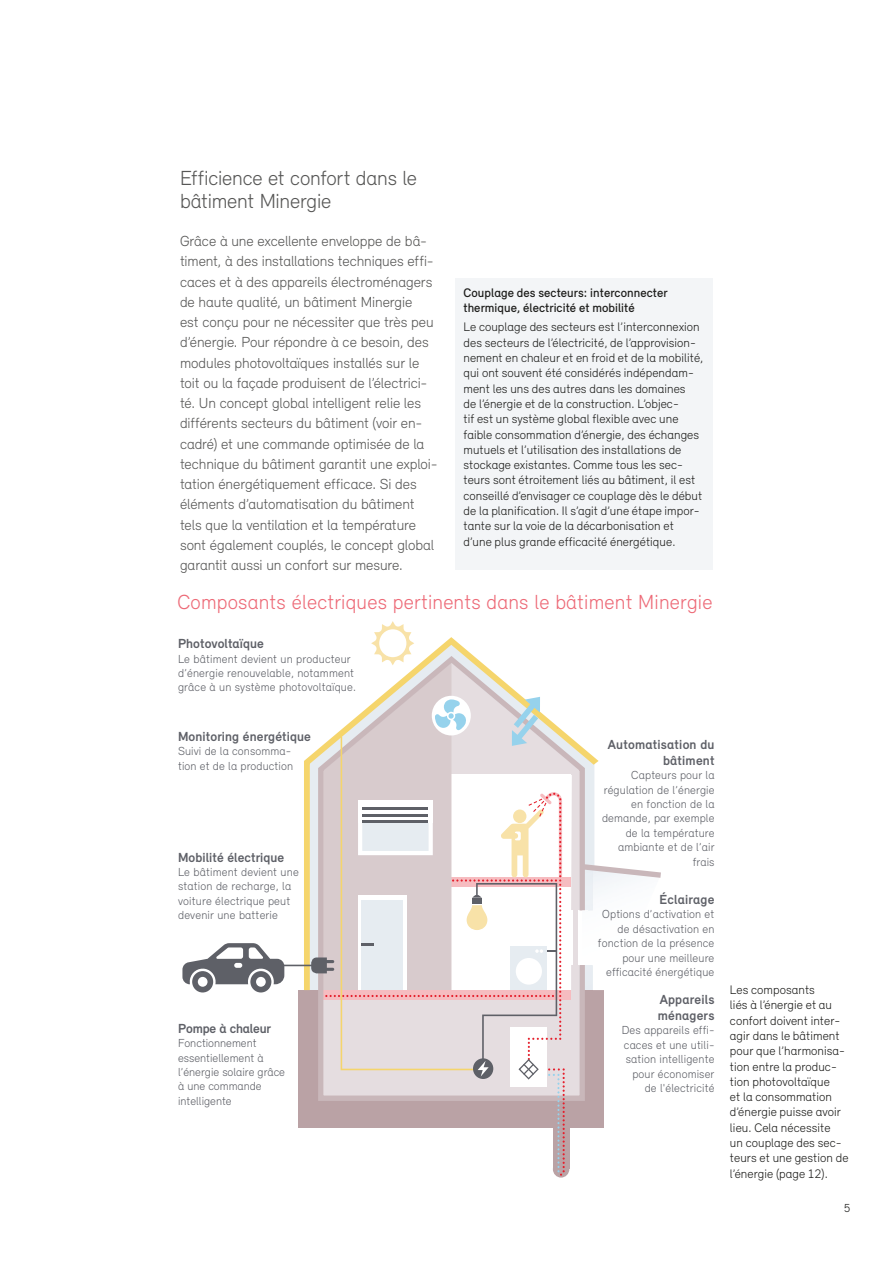
<style>
.page{position:relative;width:893px;height:1263px;background:#fff}
.page>*{position:absolute;margin:0;border:0;box-sizing:border-box;transform-origin:0 0}
.t1{font:300 21px "Relevant";letter-spacing:.01em;color:#ed6a77}
.t2{font:300 21px/22.5px "Relevant";letter-spacing:-.01em;color:#575756}
.t3{font:300 15px/20.2px "Relevant";letter-spacing:-.005em;color:#575756}
.t4{font:700 13.5px/16.2px "Relevant";letter-spacing:.01em;color:#5e6067}
.t5{font:700 13.5px "Relevant";letter-spacing:-.01em;color:#5e6067}
.t6{font:300 12.75px/15.3px "Relevant";letter-spacing:.005em;color:#1d1d1b}
.t7{font:500 12.75px/15.3px "Relevant";letter-spacing:.005em;color:#1d1d1b}
.t8{font:300 12px/14.4px "Relevant";letter-spacing:.01em;color:#5e6067}
.t9{font:300 12px "Relevant";color:#1d1d1b}
</style>
<div class="page">
<div style="left:553px;top:1161px;width:16px;height:16px;background:#baa2a5;border-radius:50%"></div>
<svg style="left:182px;top:621px;width:479px;height:555px"></svg>
<div style="left:455px;top:279px;width:258px;height:291px;background:#f3f5f7"></div>
<h1 class="t2" style="left:180px;top:167px;width:238px">Efficience et confort dans le bâtiment Minergie</h1>
<p class="t3" style="left:180px;top:231px;width:259px">Grâce à une excellente enveloppe de bâ&shy;timent, à des installations techniques effi&shy;caces et à des appareils électroménagers de haute qualité, un bâtiment Minergie<br>est conçu pour ne nécessiter que très peu d’énergie. Pour répondre à ce besoin, des modules photovoltaïques installés sur le toit ou la façade produisent de l’électrici&shy;té. Un concept global intelligent relie les différents secteurs du bâtiment (voir en&shy;cadré) et une commande optimisée de la technique du bâtiment garantit une exploi&shy;tation énergétiquement efficace. Si des éléments d’automatisation du bâtiment tels que la ventilation et la température sont également couplés, le concept global garantit aussi un confort sur mesure.</p>
<p class="t7" style="left:463px;top:284px;width:206px">Couplage des secteurs: interconnecter thermique, électricité et mobilité</p>
<p class="t6" style="left:463px;top:319px;width:241px">Le couplage des secteurs est l’interconnexion des secteurs de l’électricité, de l’approvision&shy;nement en chaleur et en froid et de la mobilité, qui ont souvent été considérés indépendam&shy;ment les uns des autres dans les domaines<br>de l’énergie et de la construction. L’objec-<br>tif est un système global flexible avec une faible consommation d’énergie, des échanges mutuels et l’utilisation des installations de stockage existantes. Comme tous les sec&shy;teurs sont étroitement liés au bâtiment, il est conseillé d’envisager ce couplage dès le début de la planification. Il s’agit d’une étape impor&shy;tante sur la voie de la décarbonisation et d’une plus grande efficacité énergétique.</p>
<h1 class="t1" style="left:177px;top:590px;width:537px">Composants électriques pertinents dans le bâtiment Minergie</h1>
<p class="t4" style="left:178px;top:635px;width:87px">Photovoltaïque</p>
<p class="t8" style="left:178px;top:651px;width:179px">Le bâtiment devient un producteur d’énergie renouvelable, notamment grâce à un système photovoltaïque.</p>
<p class="t4" style="left:178px;top:728px;width:134px">Monitoring énergétique</p>
<p class="t8" style="left:178px;top:744px;width:117px">Suivi de la consomma&shy;tion et de la production</p>
<p class="t4" style="left:178px;top:849px;width:108px">Mobilité électrique</p>
<p class="t8" style="left:178px;top:864px;width:122px">Le bâtiment devient une station de recharge, la voiture électrique peut devenir une batterie</p>
<p class="t5" style="left:178px;top:1020px;width:94px">Pompe à chaleur</p>
<p class="t8" style="left:178px;top:1036px;width:108px">Fonctionnement essentiellement à l’énergie solaire grâce à une commande intelligente</p>
<p class="t4" style="left:608px;top:736px;width:108px;text-align:right">Automatisation du bâtiment</p>
<p class="t8" style="left:602px;top:768px;width:114px;text-align:right">Capteurs pour la régulation de l’énergie en fonction de la demande, par exemple de la température ambiante et de l’air frais</p>
<p class="t4" style="left:659px;top:891px;width:56px">Éclairage</p>
<p class="t8" style="left:598px;top:907px;width:118px;text-align:right">Options d’activation et de désactivation en fonction de la présence pour une meilleure efficacité énergétique</p>
<p class="t4" style="left:658px;top:991px;width:58px">Appareils ménagers</p>
<p class="t8" style="left:622px;top:1023px;width:94px;text-align:right">Des appareils effi&shy;caces et une utili&shy;sation intelligente pour économiser de l'électricité</p>
<p class="t6" style="left:730px;top:982px;width:120px">Les composants<br>liés à l’énergie et au confort doivent inter&shy;agir dans le bâtiment pour que l’harmonisa&shy;tion entre la produc&shy;tion photovoltaïque<br>et la consommation d’énergie puisse avoir lieu. Cela nécessite<br>un couplage des sec&shy;teurs et une gestion de l’énergie (page 12).</p>
<p class="t9" style="left:844px;top:1201px;width:8px">5</p>
</div>
